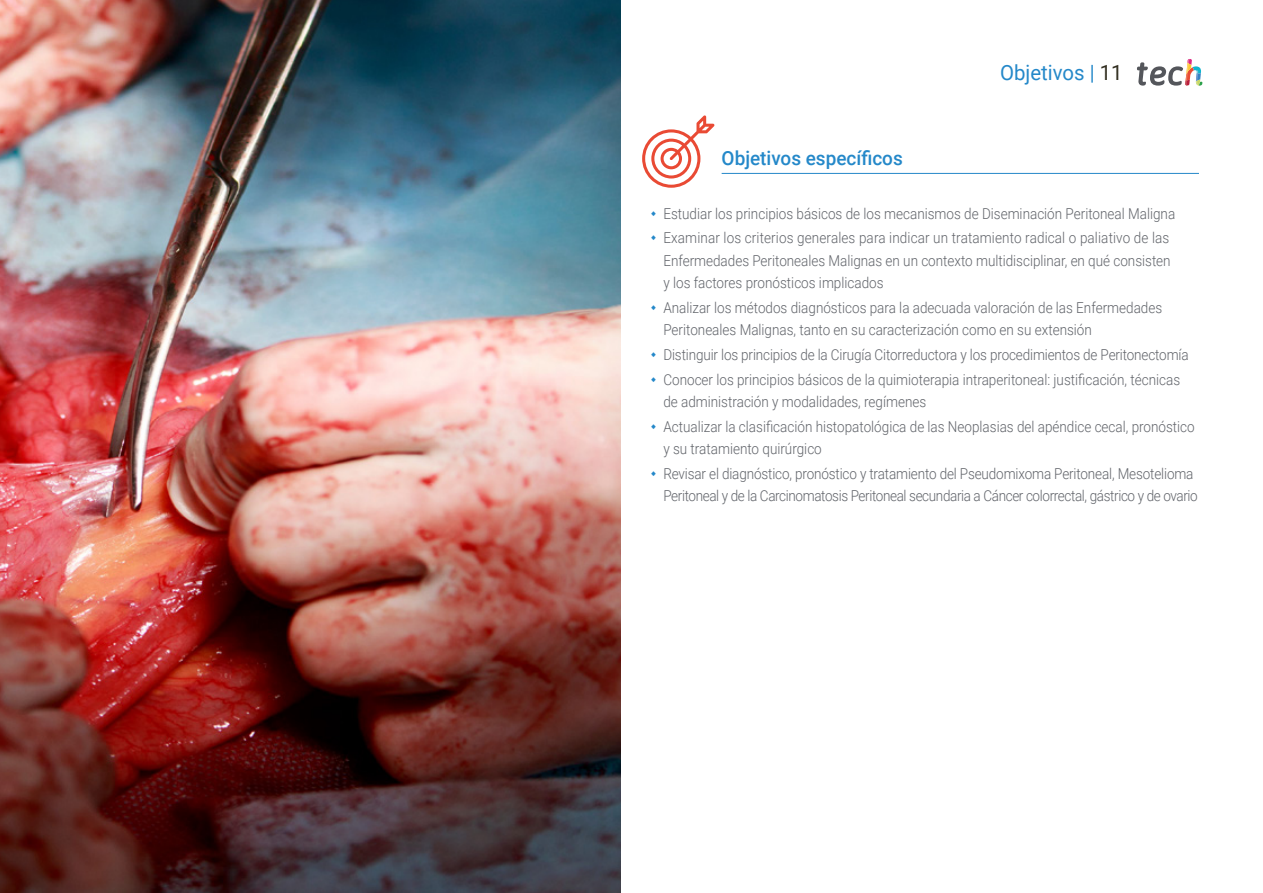
<style>
.page{position:relative;width:1263px;height:893px;background:#fff}
.page>*{position:absolute;margin:0;border:0;box-sizing:border-box;transform-origin:0 0}
.t1{font:21px "Roboto";color:#2488c9}
.t2{font:500 19.5px "Roboto";color:#2488c9}
.t3{font:300 15px/24.6px "Roboto";color:#61646a;scale:.9 1}
.t4{font:300 15px "Roboto";letter-spacing:-.025em;color:#61646a;scale:.9 1}
.s1{color:#312e20}
</style>
<div class="page">
<hr style="left:722px;top:173px;width:477px;height:1px;background:#2488c9">
<svg style="left:642px;top:115px;width:72px;height:73px"></svg>
<svg style="left:1137px;top:59px;width:65px;height:27px"></svg>
<img style="left:0;top:0;width:621px;height:893px">
<h2 class="t2" style="left:722px;top:144px;width:183px">Objetivos específicos</h2>
<h1 class="t1" style="left:1000px;top:57px;width:124px">Objetivos | <span class="s1">11</span></h1>
<p class="t3" style="left:663px;top:200px;width:570px">Estudiar los principios básicos de los mecanismos de Diseminación Peritoneal Maligna<br>Examinar los criterios generales para indicar un tratamiento radical o paliativo de las</p>
<p class="t3" style="left:663px;top:249px;width:565px;line-height:22.5px">Enfermedades Peritoneales Malignas en un contexto multidisciplinar, en qué consisten y los factores pronósticos implicados</p>
<p class="t3" style="left:663px;top:296px;width:556px;line-height:22.5px">Analizar los métodos diagnósticos para la adecuada valoración de las Enfermedades<br>Peritoneales Malignas, tanto en su caracterización como en su extensión</p>
<p class="t3" style="left:663px;top:342px;width:585px">Distinguir los principios de la Cirugía Citorreductora y los procedimientos de Peritonectomía<br>Conocer los principios básicos de la quimioterapia intraperitoneal: justificación, técnicas</p>
<p class="t3" style="left:663px;top:389px;width:592px">de administración y modalidades, regímenes<br>Actualizar la clasificación histopatológica de las Neoplasias del apéndice cecal, pronóstico</p>
<p class="t3" style="left:663px;top:436px;width:590px">y su tratamiento quirúrgico<br>Revisar el diagnóstico, pronóstico y tratamiento del Pseudomixoma Peritoneal, Mesotelioma</p>
<p class="t4" style="left:663px;top:485px;width:595px">Peritoneal y de la Carcinomatosis Peritoneal secundaria a Cáncer colorrectal, gástrico y de ovario</p>
</div>
